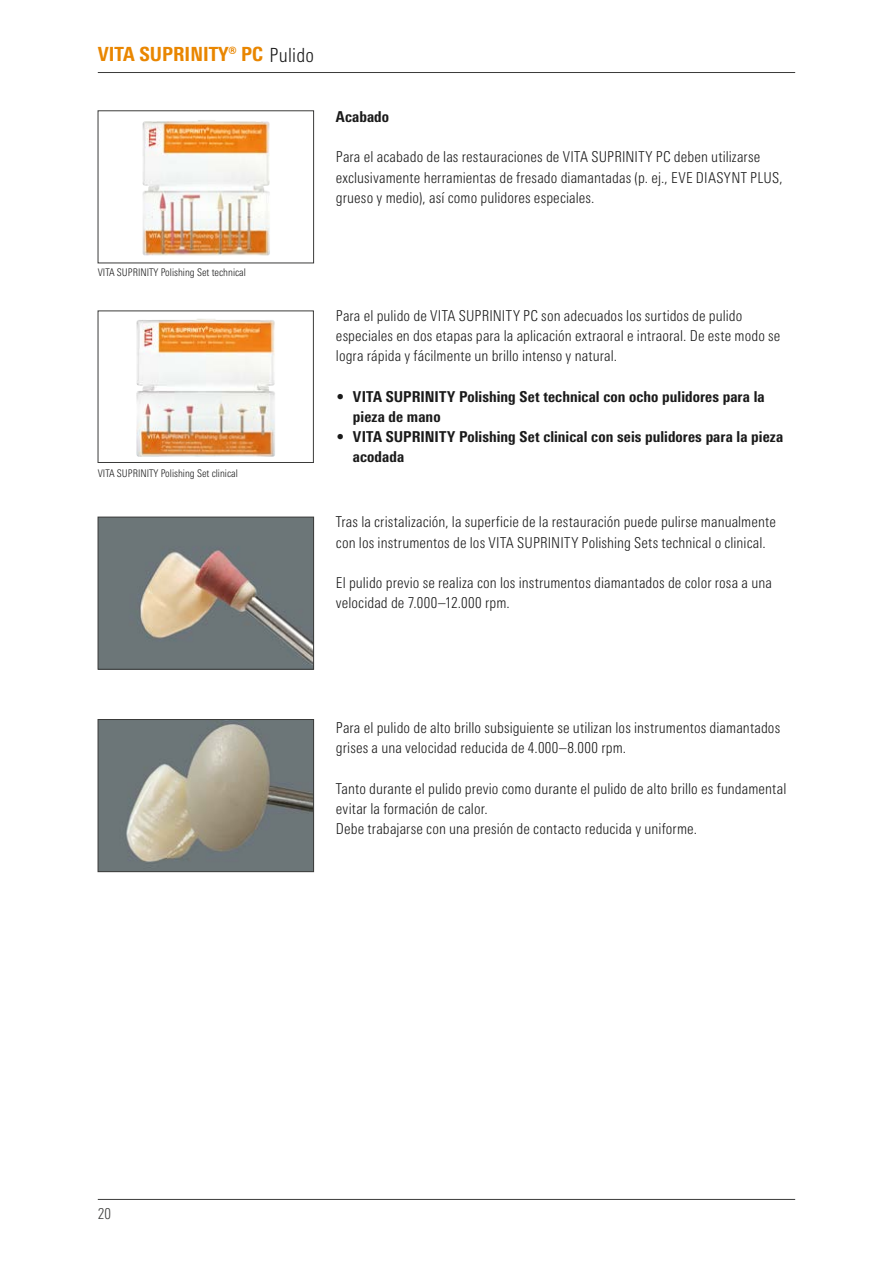
<style>
.page{position:relative;width:893px;height:1263px;background:#fff}
.page>*{position:absolute;margin:0;border:0;box-sizing:border-box;transform-origin:0 0}
.t1{font:800 condensed 19.5px "Univers Next Pro";color:#e98600}
.t2{font:300 condensed 15px/20.2px "Univers Next Pro";letter-spacing:.005em;color:#1a1a1a}
.t3{font:800 condensed 15px/20.2px "Univers Next Pro";letter-spacing:.005em;color:#1a1a1a}
.t4{font:300 condensed 15px "Univers Next Pro";color:#3b3b3a}
.t5{font:300 condensed 10.5px "Univers Next Pro";color:#1a1a1a}
.s1{font-weight:300;color:#1a1a1a}
.s2{font-family:"Univers LT";font-weight:300}
</style>
<div class="page">
<hr style="left:98px;top:1199px;width:697px;height:1px;background:#3b3b3a">
<hr style="left:98px;top:72px;width:697px;height:1px;background:#3b3b3a">
<img style="left:142px;top:120px;width:128px;height:135px">
<img style="left:100px;top:721px;width:212px;height:149px">
<div style="left:98px;top:719px;width:216px;height:153px;border:1px solid #3b3b3a"></div>
<img style="left:100px;top:519px;width:212px;height:148px">
<div style="left:98px;top:517px;width:216px;height:152px;border:1px solid #3b3b3a"></div>
<img style="left:136px;top:319px;width:139px;height:138px">
<div style="left:98px;top:311px;width:216px;height:152px;border:1px solid #3b3b3a"></div>
<h1 class="t1" style="left:98px;top:43px;width:218px">VITA SUPRINITY® PC <span class="s1">Pulido</span></h1>
<p class="t3" style="left:336px;top:106px;width:55px">Acabado</p>
<p class="t2" style="left:336px;top:147px;width:448px">Para el acabado de las restauraciones de VITA SUPRINITY PC deben utilizarse exclusivamente herramientas de fresado diamantadas (p. ej., EVE DIASYNT PLUS, grueso y medio), así como pulidores especiales.</p>
<p class="t5" style="left:98px;top:267px;width:150px">VITA SUPRINITY Polishing Set technical</p>
<p class="t5" style="left:98px;top:467px;width:142px">VITA SUPRINITY Polishing Set clinical</p>
<p class="t2" style="left:336px;top:305px;width:446px">Para el pulido de VITA SUPRINITY PC son adecuados los surtidos de pulido especiales en dos etapas para la aplicación extraoral e intraoral. De este modo se logra rápida y fácilmente un brillo intenso y natural.</p>
<p class="t3" style="left:353px;top:386px;width:413px;text-indent:-17px"><span class="s2">•</span> VITA SUPRINITY Polishing Set technical con ocho pulidores para la pieza de mano</p>
<p class="t3" style="left:353px;top:426px;width:432px;text-indent:-17px"><span class="s2">•</span> VITA SUPRINITY Polishing Set clinical con seis pulidores para la pieza acodada</p>
<p class="t2" style="left:336px;top:512px;width:441px">Tras la cristalización, la superficie de la restauración puede pulirse manualmente con los instrumentos de los VITA SUPRINITY Polishing Sets technical o clinical.</p>
<p class="t2" style="left:336px;top:573px;width:438px">El pulido previo se realiza con los instrumentos diamantados de color rosa a una velocidad de 7.000–12.000 rpm.</p>
<p class="t2" style="left:336px;top:717px;width:446px">Para el pulido de alto brillo subsiguiente se utilizan los instrumentos diamantados grises a una velocidad reducida de 4.000–8.000 rpm.</p>
<p class="t2" style="left:336px;top:778px;width:452px">Tanto durante el pulido previo como durante el pulido de alto brillo es fundamental evitar la formación de calor.<br>Debe trabajarse con una presión de contacto reducida y uniforme.</p>
<p class="t4" style="left:98px;top:1205px;width:15px">20</p>
</div>
